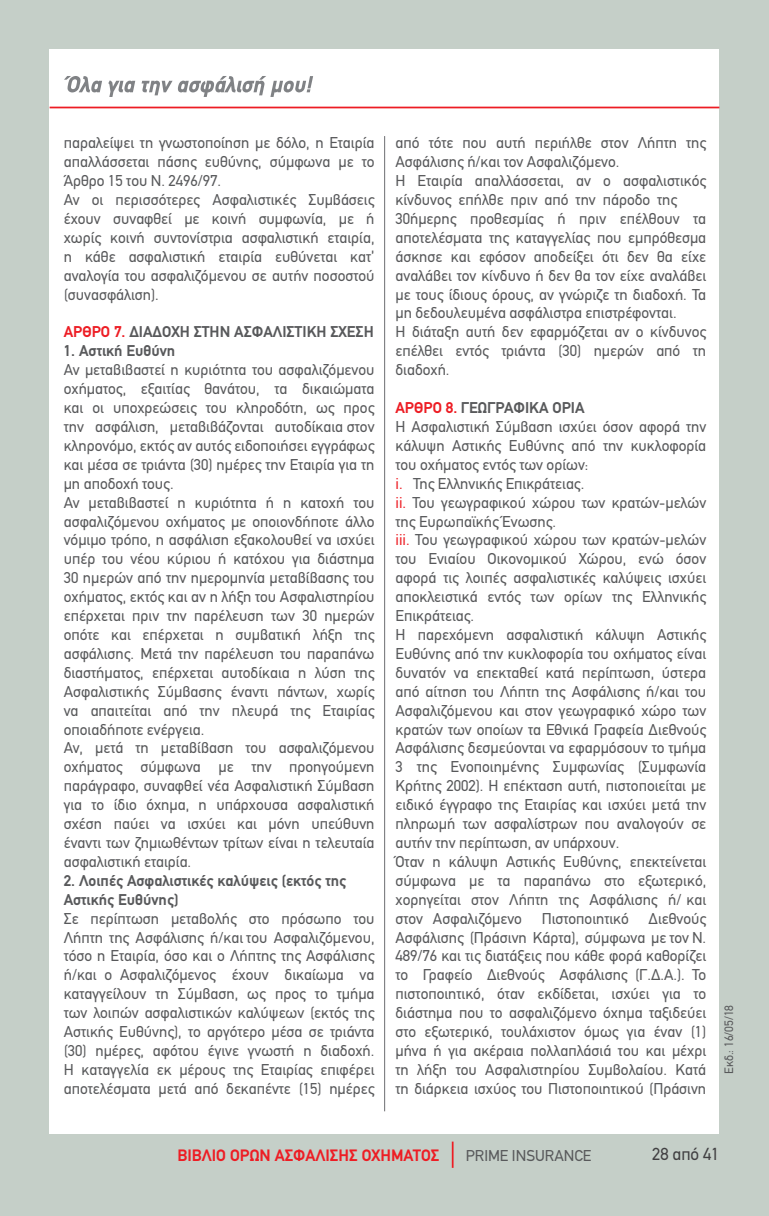
<style>
.page{position:relative;width:769px;height:1216px;background:#fff}
.page>*{position:absolute;margin:0;border:0;box-sizing:border-box;transform-origin:0 0}
.t1{font:17.5px "PF Din Text";color:#414042}
.t2{font:700 16.62px "PF Din Text";color:#ed1d24}
.t3{font:15.75px/18.9px "PF Din Text";color:#58595b}
.t4{font:700 15.75px/18.9px "PF Din Text";color:#58595b}
.t5{font:700 15.75px "PF Din Text";color:#ed1d24}
.t6{font:12.25px "PF Din Text";color:#58595b}
.s1{color:#58595b}
.s2{color:#ed1d24}
</style>
<div class="page">
<div style="left:0;top:0;width:769px;height:1215px;background:#c5cfc8"></div>
<div style="left:50px;top:50px;width:669px;height:1084px;background:#fff"></div>
<hr style="left:384px;top:136px;width:1px;height:975px;background:#6d6e71">
<hr style="left:50px;top:107px;width:669px;height:1px;background:#ed1d24">
<svg style="left:64px;top:76px;width:38px;height:16px"></svg>
<svg style="left:108px;top:80px;width:27px;height:17px"></svg>
<svg style="left:142px;top:76px;width:171px;height:21px"></svg>
<svg style="left:452px;top:1141px;width:1px;height:26px"></svg>
<p class="t3" style="left:64px;top:133px;width:312px">ΠΑΡΑΛΕΊΨΕΙ ΤΗ ΓΝΩΣΤΟΠΟΊΗΣΗ ΜΕ ΔΌΛΟ, Η ΕΤΑΙΡΊΑ ΑΠΑΛΛΆΣΣΕΤΑΙ ΠΆΣΗΣ ΕΥΘΎΝΗΣ, ΣΎΜΦΩΝΑ ΜΕ ΤΟ ΆΡΘΡΟ 15 ΤΟΥ Ν. 2496/97.<br>ΑΝ ΟΙ ΠΕΡΙΣΣΌΤΕΡΕΣ ΑΣΦΑΛΙΣΤΙΚΈΣ ΣΥΜΒΆΣΕΙΣ ΈΧΟΥΝ ΣΥΝΑΦΘΕΊ ΜΕ ΚΟΙΝΉ ΣΥΜΦΩΝΊΑ, ΜΕ Ή ΧΩΡΊΣ ΚΟΙΝΉ ΣΥΝΤΟΝΊΣΤΡΙΑ ΑΣΦΑΛΙΣΤΙΚΉ ΕΤΑΙΡΊΑ, Η ΚΆΘΕ ΑΣΦΑΛΙΣΤΙΚΉ ΕΤΑΙΡΊΑ ΕΥΘΎΝΕΤΑΙ ΚΑΤ’ ΑΝΑΛΟΓΊΑ ΤΟΥ ΑΣΦΑΛΙΖΌΜΕΝΟΥ ΣΕ ΑΥΤΉΝ ΠΟΣΟΣΤΟΎ (ΣΥΝΑΣΦΆΛΙΣΗ).</p>
<p class="t5" style="left:64px;top:323px;width:108px">ΑΡΘΡΟ 7. <span class="s1">ΔΙΑΔΟΧΗ</span></p>
<p class="t4" style="left:194px;top:322px;width:10px">ΣΤΗΝ</p>
<p class="t4" style="left:234px;top:322px;width:9px">ΑΣΦΑΛΙΣΤΙ</p>
<p class="t4" style="left:307px;top:322px;width:59px">ΚΗ ΣΧΕΣΗ</p>
<p class="t4" style="left:64px;top:341px;width:113px">1. Αστική Ευθύνη</p>
<p class="t3" style="left:64px;top:360px;width:312px">ΑΝ ΜΕΤΑΒΙΒΑΣΤΕΊ Η ΚΥΡΙΌΤΗΤΑ ΤΟΥ ΑΣΦΑΛΙΖΌΜΕΝΟΥ ΟΧΉΜΑΤΟΣ, ΕΞΑΙΤΊΑΣ ΘΑΝΆΤΟΥ, ΤΑ ΔΙΚΑΙΏΜΑΤΑ ΚΑΙ ΟΙ ΥΠΟΧΡΕΏΣΕΙΣ ΤΟΥ ΚΛΗΡΟΔΌΤΗ, ΩΣ ΠΡΟΣ ΤΗΝ ΑΣΦΆΛΙΣΗ, ΜΕΤΑΒΙΒΆΖΟΝΤΑΙ ΑΥΤΟΔΊΚΑΙΑ ΣΤΟΝ ΚΛΗΡΟΝΌΜΟ, ΕΚΤΌΣ ΑΝ ΑΥΤΌΣ ΕΙΔΟΠΟΙΉΣΕΙ ΕΓΓΡΆΦΩΣ ΚΑΙ ΜΈΣΑ ΣΕ ΤΡΙΆΝΤΑ (30) ΗΜΈΡΕΣ ΤΗΝ ΕΤΑΙΡΊΑ ΓΙΑ ΤΗ ΜΗ ΑΠΟΔΟΧΉ ΤΟΥΣ.<br>ΑΝ ΜΕΤΑΒΙΒΑΣΤΕΊ Η ΚΥΡΙΌΤΗΤΑ Ή Η ΚΑΤΟΧΉ ΤΟΥ ΑΣΦΑΛΙΖΌΜΕΝΟΥ ΟΧΉΜΑΤΟΣ ΜΕ ΟΠΟΙΟΝΔΉΠΟΤΕ ΆΛΛΟ ΝΌΜΙΜΟ ΤΡΌΠΟ, Η ΑΣΦΆΛΙΣΗ ΕΞΑΚΟΛΟΥΘΕΊ ΝΑ ΙΣΧΎΕΙ ΥΠΈΡ ΤΟΥ ΝΈΟΥ ΚΎΡΙΟΥ Ή ΚΑΤΌΧΟΥ ΓΙΑ ΔΙΆΣΤΗΜΑ 30 ΗΜΕΡΏΝ ΑΠΌ ΤΗΝ ΗΜΕΡΟΜΗΝΊΑ ΜΕΤΑΒΊΒΑΣΗΣ ΤΟΥ ΟΧΉΜΑΤΟΣ, ΕΚΤΌΣ ΚΑΙ ΑΝ Η ΛΉΞΗ ΤΟΥ ΑΣΦΑΛΙΣΤΗΡΊΟΥ ΕΠΈΡΧΕΤΑΙ ΠΡΙΝ ΤΗΝ ΠΑΡΈΛΕΥΣΗ ΤΩΝ 30 ΗΜΕΡΏΝ ΟΠΌΤΕ ΚΑΙ ΕΠΈΡΧΕΤΑΙ Η ΣΥΜΒΑΤΙΚΉ ΛΉΞΗ ΤΗΣ ΑΣΦΆΛΙΣΗΣ. ΜΕΤΆ ΤΗΝ ΠΑΡΈΛΕΥΣΗ ΤΟΥ ΠΑΡΑΠΆΝΩ ΔΙΑΣΤΉΜΑΤΟΣ, ΕΠΈΡΧΕΤΑΙ ΑΥΤΟΔΊΚΑΙΑ Η ΛΎΣΗ ΤΗΣ ΑΣΦΑΛΙΣΤΙΚΉΣ ΣΎΜΒΑΣΗΣ ΈΝΑΝΤΙ ΠΆΝΤΩΝ, ΧΩΡΊΣ ΝΑ ΑΠΑΙΤΕΊΤΑΙ ΑΠΌ ΤΗΝ ΠΛΕΥΡΆ ΤΗΣ ΕΤΑΙΡΊΑΣ ΟΠΟΙΑΔΉΠΟΤΕ ΕΝΈΡΓΕΙΑ.<br>ΑΝ, ΜΕΤΆ ΤΗ ΜΕΤΑΒΊΒΑΣΗ ΤΟΥ ΑΣΦΑΛΙΖΌΜΕΝΟΥ ΟΧΉΜΑΤΟΣ ΣΎΜΦΩΝΑ ΜΕ ΤΗΝ ΠΡΟΗΓΟΎΜΕΝΗ ΠΑΡΆΓΡΑΦΟ, ΣΥΝΑΦΘΕΊ ΝΈΑ ΑΣΦΑΛΙΣΤΙΚΉ ΣΎΜΒΑΣΗ ΓΙΑ ΤΟ ΊΔΙΟ ΌΧΗΜΑ, Η ΥΠΆΡΧΟΥΣΑ ΑΣΦΑΛΙΣΤΙΚΉ ΣΧΈΣΗ ΠΑΎΕΙ ΝΑ ΙΣΧΎΕΙ ΚΑΙ ΜΌΝΗ ΥΠΕΎΘΥΝΗ ΈΝΑΝΤΙ ΤΩΝ ΖΗΜΙΩΘΈΝΤΩΝ ΤΡΊΤΩΝ ΕΊΝΑΙ Η ΤΕΛΕΥΤΑΊΑ ΑΣΦΑΛΙΣΤΙΚΉ ΕΤΑΙΡΊΑ.</p>
<p class="t4" style="left:64px;top:870px;width:284px">2. Λοιπές Ασφαλιστικές καλύψεις (εκτός της<br>Αστικής Ευθύνης)</p>
<p class="t3" style="left:64px;top:908px;width:312px;text-align:justify">ΣΕ ΠΕΡΊΠΤΩΣΗ ΜΕΤΑΒΟΛΉΣ ΣΤΟ ΠΡΌΣΩΠΟ ΤΟΥ ΛΉΠΤΗ ΤΗΣ ΑΣΦΆΛΙΣΗΣ Ή/ΚΑΙ ΤΟΥ ΑΣΦΑΛΙΖΌΜΕΝΟΥ, ΤΌΣΟ Η ΕΤΑΙΡΊΑ, ΌΣΟ ΚΑΙ Ο ΛΉΠΤΗΣ ΤΗΣ ΑΣΦΆΛΙΣΗΣ Ή/ΚΑΙ Ο ΑΣΦΑΛΙΖΌΜΕΝΟΣ ΈΧΟΥΝ ΔΙΚΑΊΩΜΑ ΝΑ ΚΑΤΑΓΓΕΊΛΟΥΝ ΤΗ ΣΎΜΒΑΣΗ, ΩΣ ΠΡΟΣ ΤΟ ΤΜΉΜΑ ΤΩΝ ΛΟΙΠΏΝ ΑΣΦΑΛΙΣΤΙΚΏΝ ΚΑΛΎΨΕΩΝ (ΕΚΤΌΣ ΤΗΣ ΑΣΤΙΚΉΣ ΕΥΘΎΝΗΣ), ΤΟ ΑΡΓΌΤΕΡΟ ΜΈΣΑ ΣΕ ΤΡΙΆΝΤΑ (30) ΗΜΈΡΕΣ, ΑΦΌΤΟΥ ΈΓΙΝΕ ΓΝΩΣΤΉ Η ΔΙΑΔΟΧΉ.<br>Η ΚΑΤΑΓΓΕΛΊΑ ΕΚ ΜΈΡΟΥΣ ΤΗΣ ΕΤΑΙΡΊΑΣ ΕΠΙΦΈΡΕΙ ΑΠΟΤΕΛΈΣΜΑΤΑ ΜΕΤΆ ΑΠΌ ΔΕΚΑΠΈΝΤΕ (15) ΗΜΈΡΕΣ</p>
<p class="t3" style="left:395px;top:133px;width:312px">ΑΠΌ ΤΌΤΕ ΠΟΥ ΑΥΤΉ ΠΕΡΙΉΛΘΕ ΣΤΟΝ ΛΉΠΤΗ ΤΗΣ ΑΣΦΆΛΙΣΗΣ Ή/ΚΑΙ ΤΟΝ ΑΣΦΑΛΙΖΌΜΕΝΟ.<br>Η ΕΤΑΙΡΊΑ ΑΠΑΛΛΆΣΣΕΤΑΙ, ΑΝ Ο ΑΣΦΑΛΙΣΤΙΚΌΣ ΚΊΝΔΥΝΟΣ ΕΠΉΛΘΕ ΠΡΙΝ ΑΠΌ ΤΗΝ ΠΆΡΟΔΟ ΤΗΣ 30ΉΜΕΡΗΣ ΠΡΟΘΕΣΜΊΑΣ Ή ΠΡΙΝ ΕΠΈΛΘΟΥΝ ΤΑ ΑΠΟΤΕΛΈΣΜΑΤΑ ΤΗΣ ΚΑΤΑΓΓΕΛΊΑΣ ΠΟΥ ΕΜΠΡΌΘΕΣΜΑ ΆΣΚΗΣΕ ΚΑΙ ΕΦΌΣΟΝ ΑΠΟΔΕΊΞΕΙ ΌΤΙ ΔΕΝ ΘΑ ΕΊΧΕ ΑΝΑΛΆΒΕΙ ΤΟΝ ΚΊΝΔΥΝΟ Ή ΔΕΝ ΘΑ ΤΟΝ ΕΊΧΕ ΑΝΑΛΆΒΕΙ ΜΕ ΤΟΥΣ ΊΔΙΟΥΣ ΌΡΟΥΣ, ΑΝ ΓΝΏΡΙΖΕ ΤΗ ΔΙΑΔΟΧΉ. ΤΑ ΜΗ ΔΕΔΟΥΛΕΥΜΈΝΑ ΑΣΦΆΛΙΣΤΡΑ ΕΠΙΣΤΡΈΦΟΝΤΑΙ.<br>Η ΔΙΆΤΑΞΗ ΑΥΤΉ ΔΕΝ ΕΦΑΡΜΌΖΕΤΑΙ ΑΝ Ο ΚΊΝΔΥΝΟΣ ΕΠΈΛΘΕΙ ΕΝΤΌΣ ΤΡΙΆΝΤΑ (30) ΗΜΕΡΏΝ ΑΠΌ ΤΗ ΔΙΑΔΟΧΉ.</p>
<p class="t4" style="left:395px;top:398px;width:109px"><span class="s2">ΑΡΘΡΟ 8.</span> ΓΕΩΓΡΑΦΙ</p>
<p class="t4" style="left:529px;top:398px;width:33px">ΚΑ ΟΡΙΑ</p>
<p class="t3" style="left:395px;top:417px;width:312px">Η ΑΣΦΑΛΙΣΤΙΚΉ ΣΎΜΒΑΣΗ ΙΣΧΎΕΙ ΌΣΟΝ ΑΦΟΡΆ ΤΗΝ ΚΆΛΥΨΗ ΑΣΤΙΚΉΣ ΕΥΘΎΝΗΣ ΑΠΌ ΤΗΝ ΚΥΚΛΟΦΟΡΊΑ ΤΟΥ ΟΧΉΜΑΤΟΣ ΕΝΤΌΣ ΤΩΝ ΟΡΊΩΝ:<br><span class="s2">I.</span> ΤΗΣ ΕΛΛΗΝΙΚΉΣ ΕΠΙΚΡΆΤΕΙΑΣ.<br><span class="s2">II.</span> ΤΟΥ ΓΕΩΓΡΑΦΙΚΟΎ ΧΏΡΟΥ ΤΩΝ ΚΡΑΤΏΝ-ΜΕΛΏΝ ΤΗΣ ΕΥΡΩΠΑΪΚΉΣ ΈΝΩΣΗΣ.<br><span class="s2">III.</span> ΤΟΥ ΓΕΩΓΡΑΦΙΚΟΎ ΧΏΡΟΥ ΤΩΝ ΚΡΑΤΏΝ-ΜΕΛΏΝ ΤΟΥ ΕΝΙΑΊΟΥ ΟΙΚΟΝΟΜΙΚΟΎ ΧΏΡΟΥ, ΕΝΏ ΌΣΟΝ ΑΦΟΡΆ ΤΙΣ ΛΟΙΠΈΣ ΑΣΦΑΛΙΣΤΙΚΈΣ ΚΑΛΎΨΕΙΣ ΙΣΧΎΕΙ ΑΠΟΚΛΕΙΣΤΙΚΆ ΕΝΤΌΣ ΤΩΝ ΟΡΊΩΝ ΤΗΣ ΕΛΛΗΝΙΚΉΣ ΕΠΙΚΡΆΤΕΙΑΣ.<br>Η ΠΑΡΕΧΌΜΕΝΗ ΑΣΦΑΛΙΣΤΙΚΉ ΚΆΛΥΨΗ ΑΣΤΙΚΉΣ ΕΥΘΎΝΗΣ ΑΠΌ ΤΗΝ ΚΥΚΛΟΦΟΡΊΑ ΤΟΥ ΟΧΉΜΑΤΟΣ ΕΊΝΑΙ ΔΥΝΑΤΌΝ ΝΑ ΕΠΕΚΤΑΘΕΊ ΚΑΤΆ ΠΕΡΊΠΤΩΣΗ, ΎΣΤΕΡΑ ΑΠΌ ΑΊΤΗΣΗ ΤΟΥ ΛΉΠΤΗ ΤΗΣ ΑΣΦΆΛΙΣΗΣ Ή/ΚΑΙ ΤΟΥ ΑΣΦΑΛΙΖΌΜΕΝΟΥ ΚΑΙ ΣΤΟΝ ΓΕΩΓΡΑΦΙΚΌ ΧΏΡΟ ΤΩΝ ΚΡΑΤΏΝ ΤΩΝ ΟΠΟΊΩΝ ΤΑ ΕΘΝΙΚΆ ΓΡΑΦΕΊΑ ∆ΙΕΘΝΟΎΣ ΑΣΦΆΛΙΣΗΣ ΔΕΣΜΕΎΟΝΤΑΙ ΝΑ ΕΦΑΡΜΌΣΟΥΝ ΤΟ ΤΜΉΜΑ 3 ΤΗΣ ΕΝΟΠΟΙΗΜΈΝΗΣ ΣΥΜΦΩΝΊΑΣ (ΣΥΜΦΩΝΊΑ ΚΡΉΤΗΣ 2002). Η ΕΠΈΚΤΑΣΗ ΑΥΤΉ, ΠΙΣΤΟΠΟΙΕΊΤΑΙ ΜΕ ΕΙΔΙΚΌ ΈΓΓΡΑΦΟ ΤΗΣ ΕΤΑΙΡΊΑΣ ΚΑΙ ΙΣΧΎΕΙ ΜΕΤΆ ΤΗΝ ΠΛΗΡΩΜΉ ΤΩΝ ΑΣΦΑΛΊΣΤΡΩΝ ΠΟΥ ΑΝΑΛΟΓΟΎΝ ΣΕ ΑΥΤΉΝ ΤΗΝ ΠΕΡΊΠΤΩΣΗ, ΑΝ ΥΠΆΡΧΟΥΝ.<br>ΌΤΑΝ Η ΚΆΛΥΨΗ ΑΣΤΙΚΉΣ ΕΥΘΎΝΗΣ, ΕΠΕΚΤΕΊΝΕΤΑΙ ΣΎΜΦΩΝΑ ΜΕ ΤΑ ΠΑΡΑΠΆΝΩ ΣΤΟ ΕΞΩΤΕΡΙΚΌ, ΧΟΡΗΓΕΊΤΑΙ ΣΤΟΝ ΛΉΠΤΗ ΤΗΣ ΑΣΦΆΛΙΣΗΣ Ή/ ΚΑΙ ΣΤΟΝ ΑΣΦΑΛΙΖΌΜΕΝΟ</p>
<p class="t3" style="left:395px;top:908px;width:312px;text-align:justify;text-indent:253px">∆ΙΕΘΝΟΎΣ ΑΣΦΆΛΙΣΗΣ (ΠΡΆΣΙΝΗ ΚΆΡΤΑ), ΣΎΜΦΩΝΑ ΜΕ ΤΟΝ Ν.<br>489/76 ΚΑΙ ΤΙΣ ΔΙΑΤΆΞΕΙΣ ΠΟΥ ΚΆΘΕ ΦΟΡΆ ΚΑΘΟΡΊΖΕΙ ΤΟ ΓΡΑΦΕΊΟ ∆ΙΕΘΝΟΎΣ ΑΣΦΆΛΙΣΗΣ (Γ.∆.Α.). ΤΟ ΠΙΣΤΟΠΟΙΗΤΙΚΌ, ΌΤΑΝ ΕΚΔΊΔΕΤΑΙ, ΙΣΧΎΕΙ ΓΙΑ ΤΟ ΔΙΆΣΤΗΜΑ ΠΟΥ ΤΟ ΑΣΦΑΛΙΖΌΜΕΝΟ ΌΧΗΜΑ ΤΑΞΙΔΕΎΕΙ ΣΤΟ ΕΞΩΤΕΡΙΚΌ, ΤΟΥΛΆΧΙΣΤΟΝ ΌΜΩΣ ΓΙΑ ΈΝΑΝ (1)<br>ΜΉΝΑ Ή ΓΙΑ ΑΚΈΡΑΙΑ ΠΟΛΛΑΠΛΆΣΙΆ ΤΟΥ ΚΑΙ ΜΈΧΡΙ ΤΗ ΛΉΞΗ ΤΟΥ ΑΣΦΑΛΙΣΤΗΡΊΟΥ ΣΥΜΒΟΛΑΊΟΥ. ΚΑΤΆ ΤΗ ΔΙΆΡΚΕΙΑ ΙΣΧΎΟΣ ΤΟΥ ΠΙΣΤΟΠΟΙΗΤΙΚΟΎ (ΠΡΆΣΙΝΗ</p>
<p class="t3" style="left:542px;top:908px;width:89px">ΠΙΣΤΟΠΟΙΗΤΙΚΌ</p>
<p class="t6" style="left:722px;top:1074px;width:71px;rotate:-90deg">ΕΚΔ.: 16/05/18</p>
<p class="t2" style="left:177px;top:1145px;width:262px">βιβλιο ορων ασφαλισης οχηματος</p>
<p class="t3" style="left:466px;top:1145px;width:127px">PRIME INSURANCE</p>
<p class="t1" style="left:652px;top:1143px;width:69px">28 ΑΠΌ 41</p>
</div>
